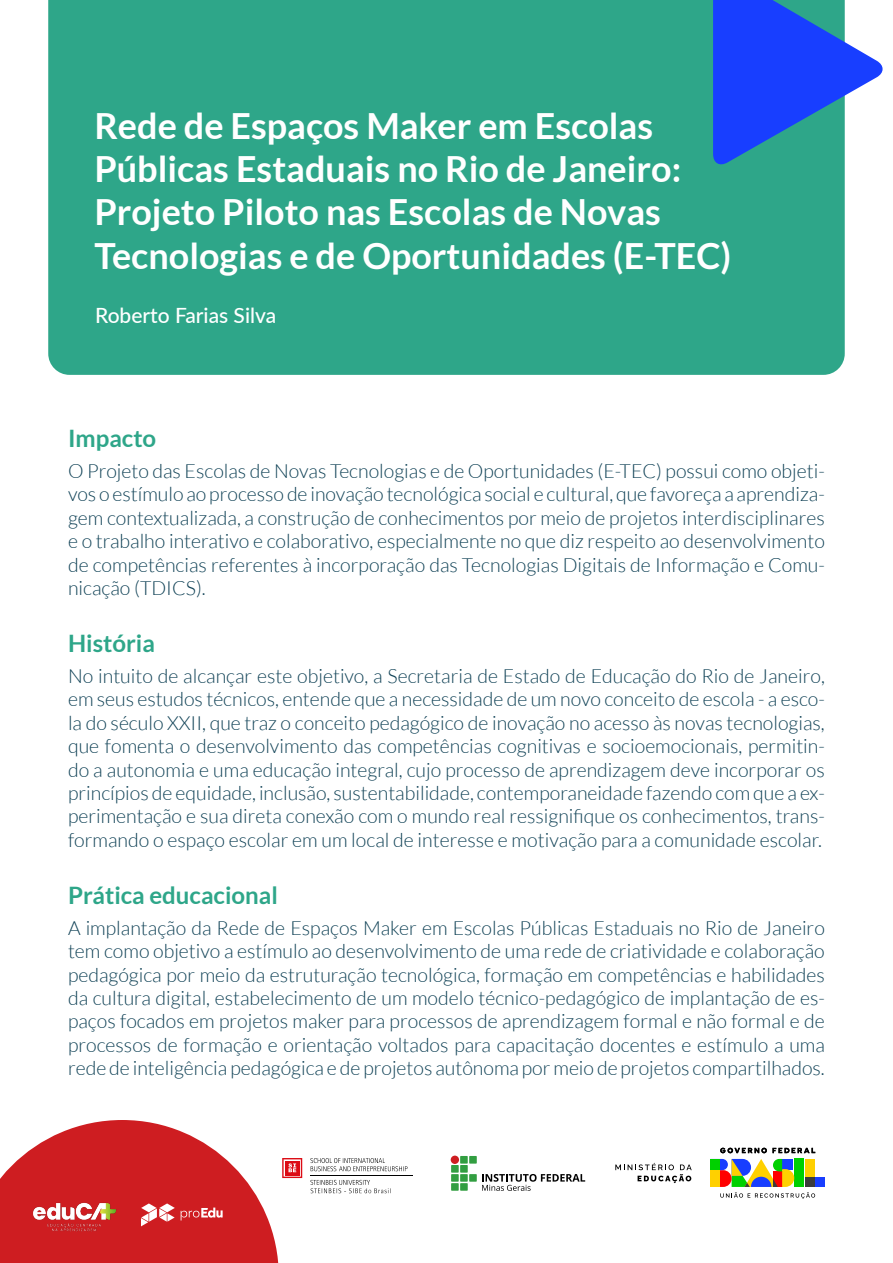
<style>
.page{position:relative;width:893px;height:1263px;background:#fff}
.page>*{position:absolute;margin:0;border:0;box-sizing:border-box;transform-origin:0 0}
.t1{font:700 36px/43.2px "Lato";color:#fff}
.t2{font:700 24px "Lato";color:#2ea689}
.t3{font:500 21px "Lato";color:#fff}
.t4{font:300 19.5px/23.4px "Lato";color:#0f4155;text-align:justify}
</style>
<div class="page">
<div style="left:48px;top:0;width:797px;height:375px;background:#2ea689"></div>
<div style="left:460px;top:1156px;width:8px;height:7px;background:#329e41"></div>
<div style="left:469px;top:1156px;width:8px;height:7px;background:#329e41"></div>
<div style="left:451px;top:1165px;width:8px;height:8px;background:#329e41"></div>
<div style="left:460px;top:1165px;width:8px;height:8px;background:#329e41"></div>
<div style="left:451px;top:1174px;width:8px;height:8px;background:#329e41"></div>
<div style="left:460px;top:1174px;width:8px;height:8px;background:#329e41"></div>
<div style="left:451px;top:1183px;width:8px;height:8px;background:#329e41"></div>
<div style="left:460px;top:1183px;width:8px;height:8px;background:#329e41"></div>
<div style="left:451px;top:1155px;width:8px;height:9px;background:#ce1d21;border-radius:50%"></div>
<div style="left:469px;top:1174px;width:8px;height:8px;background:#329e41"></div>
<svg style="left:482px;top:1174px;width:103px;height:17px"></svg>
<svg style="left:615px;top:1163px;width:77px;height:20px"></svg>
<div style="left:815px;top:1177px;width:10px;height:10px;background:#183eff"></div>
<svg style="left:710px;top:1159px;width:105px;height:40px"></svg>
<svg style="left:720px;top:1148px;width:95px;height:5px"></svg>
<svg style="left:310px;top:1158px;width:97px;height:13px"></svg>
<hr style="left:310px;top:1175px;width:103px;height:1px;background:#000">
<svg style="left:310px;top:1180px;width:79px;height:13px"></svg>
<svg style="left:0;top:1120px;width:302px;height:143px"></svg>
<img style="left:33px;top:1200px;width:83px;height:33px">
<svg style="left:713px;top:0;width:170px;height:167px"></svg>
<h1 class="t1" style="left:94px;top:104px;width:638px">Rede de Espaços Maker em Escolas Públicas Estaduais no Rio de Janeiro:<br>Projeto Piloto nas Escolas de Novas Tecnologias e de Oportunidades (E-TEC)</h1>
<p class="t3" style="left:95px;top:300px;width:183px">Roberto Farias Silva</p>
<p class="t2" style="left:68px;top:425px;width:90px">Impacto</p>
<p class="t4" style="left:68px;top:459px;width:758px">O Projeto das Escolas de Novas Tecnologias e de Oportunidades (E-TEC) possui como objeti&shy;vos o estímulo ao processo de inovação tecnológica social e cultural, que favoreça a aprendiza&shy;gem contextualizada, a construção de conhecimentos por meio de projetos interdisciplinares e o trabalho interativo e colaborativo, especialmente no que diz respeito ao desenvolvimento de competências referentes à incorporação das Tecnologias Digitais de Informação e Comu&shy;nicação (TDICS).</p>
<p class="t2" style="left:68px;top:630px;width:88px">História</p>
<p class="t4" style="left:68px;top:664px;width:758px">No intuito de alcançar este objetivo, a Secretaria de Estado de Educação do Rio de Janeiro, em seus estudos técnicos, entende que a necessidade de um novo conceito de escola - a esco&shy;la do século XXII, que traz o conceito pedagógico de inovação no acesso às novas tecnologias, que fomenta o desenvolvimento das competências cognitivas e socioemocionais, permitin&shy;do a autonomia e uma educação integral, cujo processo de aprendizagem deve incorporar os princípios de equidade, inclusão, sustentabilidade, contemporaneidade fazendo com que a ex&shy;perimentação e sua direta conexão com o mundo real ressignifique os conhecimentos, trans&shy;formando o espaço escolar em um local de interesse e motivação para a comunidade escolar.</p>
<p class="t2" style="left:68px;top:881px;width:211px">Prática educacional</p>
<p class="t4" style="left:68px;top:916px;width:758px">A implantação da Rede de Espaços Maker em Escolas Públicas Estaduais no Rio de Janeiro tem como objetivo a estímulo ao desenvolvimento de uma rede de criatividade e colaboração pedagógica por meio da estruturação tecnológica, formação em competências e habilidades da cultura digital, estabelecimento de um modelo técnico-pedagógico de implantação de es&shy;paços focados em projetos maker para processos de aprendizagem formal e não formal e de processos de formação e orientação voltados para capacitação docentes e estímulo a uma rede de inteligência pedagógica e de projetos autônoma por meio de projetos compartilhados.</p>
</div>
